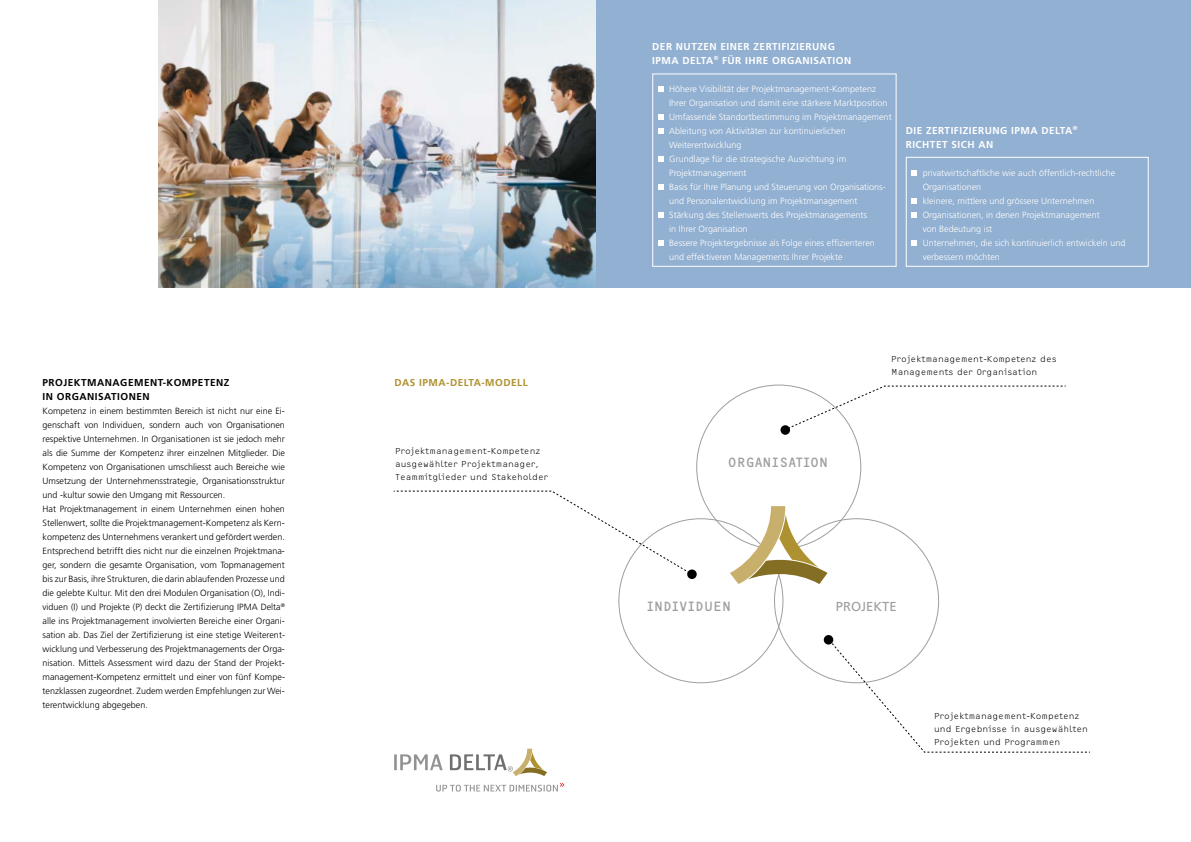
<style>
.page{position:relative;width:1191px;height:842px;background:#fff}
.page>*{position:absolute;margin:0;border:0;box-sizing:border-box;transform-origin:0 0}
.t1{font:14px "OCRF";color:#9c9e9f}
.t2{font:13px "Frutiger";color:#9c9e9f}
.t3{font:700 10px/14px "Frutiger";letter-spacing:.05em;color:#fff}
.t4{font:700 10px/14px "Frutiger";letter-spacing:.05em;color:#000}
.t5{font:700 10px "Frutiger";letter-spacing:.05em;color:#ae9130}
.t6{font:300 9px/14px "Frutiger";color:#000}
.t7{font:300 9px/14px "Frutiger";color:#fff}
.t8{font:300 9px/13px "OCRF";color:#000}
</style>
<div class="page">
<div style="left:595px;top:0;width:596px;height:288px;background:#92b0d1"></div>
<img style="left:158px;top:0;width:437px;height:288px">
<div style="left:906px;top:157px;width:242px;height:110px;border:1px solid #fff"></div>
<svg style="left:911px;top:170px;width:6px;height:6px"></svg>
<svg style="left:911px;top:198px;width:6px;height:6px"></svg>
<svg style="left:911px;top:212px;width:6px;height:6px"></svg>
<svg style="left:911px;top:240px;width:6px;height:6px"></svg>
<div style="left:652px;top:74px;width:244px;height:193px;border:1px solid #fff"></div>
<svg style="left:658px;top:86px;width:5px;height:6px"></svg>
<svg style="left:658px;top:114px;width:5px;height:6px"></svg>
<svg style="left:658px;top:128px;width:5px;height:6px"></svg>
<svg style="left:658px;top:156px;width:5px;height:6px"></svg>
<svg style="left:658px;top:184px;width:5px;height:6px"></svg>
<svg style="left:658px;top:212px;width:5px;height:6px"></svg>
<svg style="left:658px;top:240px;width:5px;height:6px"></svg>
<svg style="left:730px;top:506px;width:97px;height:78px"></svg>
<svg style="left:394px;top:491px;width:298px;height:84px"></svg>
<div style="left:687px;top:569px;width:9px;height:10px;background:#000;border-radius:50%"></div>
<svg style="left:823px;top:635px;width:10px;height:9px"></svg>
<svg style="left:780px;top:425px;width:10px;height:10px"></svg>
<svg style="left:784px;top:386px;width:281px;height:44px"></svg>
<svg style="left:827px;top:637px;width:263px;height:116px"></svg>
<hr style="left:394px;top:754px;width:3px;height:16px;background:#929292">
<svg style="left:400px;top:754px;width:43px;height:16px"></svg>
<svg style="left:436px;top:783px;width:128px;height:9px"></svg>
<svg style="left:450px;top:748px;width:97px;height:28px"></svg>
<p class="t4" style="left:43px;top:375px;width:188px">PROJEKTMANAGEMENT-KOMPETENZ<br>IN ORGANISATIONEN</p>
<p class="t6" style="left:43px;top:404px;width:244px">Kompetenz in einem bestimmten Bereich ist nicht nur eine Ei&shy;genschaft von Individuen, sondern auch von Organisationen respektive Unternehmen. In Organisationen ist sie jedoch mehr als die Summe der Kompetenz ihrer einzelnen Mitglieder. Die Kompetenz von Organisationen umschliesst auch Bereiche wie Umsetzung der Unternehmensstrategie, Organisationsstruktur und -kultur sowie den Umgang mit Ressourcen.<br>Hat Projektmanagement in einem Unternehmen einen hohen Stellenwert, sollte die Projektmanagement-Kompetenz als Kern&shy;kompetenz des Unternehmens verankert und gefördert werden.<br>Entsprechend betrifft dies nicht nur die einzelnen Projektmana&shy;ger, sondern die gesamte Organisation, vom Topmanagement bis zur Basis, ihre Strukturen, die darin ablaufenden Prozesse und die gelebte Kultur. Mit den drei Modulen Organisation (O), Indi&shy;viduen (I) und Projekte (P) deckt die Zertifizierung IPMA Delta<sup>® </sup>alle ins Projektmanagement involvierten Bereiche einer Organi&shy;sation ab. Das Ziel der Zertifizierung ist eine stetige Weiterent&shy;wicklung und Verbesserung des Projektmanagements der Orga&shy;nisation. Mittels Assessment wird dazu der Stand der Projekt&shy;management-Kompetenz ermittelt und einer von fünf Kompe&shy;tenzklassen zugeordnet. Zudem werden Empfehlungen zur Wei&shy;terentwicklung abgegeben.</p>
<p class="t5" style="left:394px;top:376px;width:135px">DAS IPMA-DELTA-MODELL</p>
<p class="t8" style="left:395px;top:444px;width:154px">Projektmanagement-Kompetenz ausgewählter Projektmanager,<br>Teammitglieder und Stakeholder</p>
<p class="t3" style="left:652px;top:39px;width:201px">DER NUTZEN EINER ZERTIFIZIERUNG<br>IPMA DELTA<sup>®</sup> FÜR IHRE ORGANISATION</p>
<p class="t7" style="left:669px;top:82px;width:224px">Höhere Visibilität der Projektmanagement-Kompetenz Ihrer Organisation und damit eine stärkere Marktposition Umfassende Standortbestimmung im Projektmanagement Ableitung von Aktivitäten zur kontinuierlichen Weiterentwicklung<br>Grundlage für die strategische Ausrichtung im Projektmanagement<br>Basis für Ihre Planung und Steuerung von Organisations&shy;und Personalentwicklung im Projektmanagement Stärkung des Stellenwerts des Projektmanagements<br>in Ihrer Organisation<br>Bessere Projektergebnisse als Folge eines effizienteren und effektiveren Managements Ihrer Projekte</p>
<p class="t3" style="left:905px;top:123px;width:173px">DIE ZERTIFIZIERUNG IPMA DELTA<sup>®<br></sup>RICHTET SICH AN</p>
<p class="t7" style="left:922px;top:166px;width:204px">privatwirtschaftliche wie auch öffentlich-rechtliche Organisationen<br>kleinere, mittlere und grössere Unternehmen Organisationen, in denen Projektmanagement<br>von Bedeutung ist<br>Unternehmen, die sich kontinuierlich entwickeln und verbessern möchten</p>
<h1 class="t1" style="left:728px;top:453px;width:102px">ORGANISATION</h1>
<p class="t8" style="left:891px;top:352px;width:167px">Projektmanagement-Kompetenz des<br>Managements der Organisation</p>
<h1 class="t1" style="left:646px;top:597px;width:86px">INDIVIDUEN</h1>
<h2 class="t2" style="left:836px;top:598px;width:62px">PROJEKTE</h2>
<p class="t8" style="left:934px;top:709px;width:155px">Projektmanagement-Kompetenz und Ergebnisse in ausgewählten<br>Projekten und Programmen</p>
</div>
